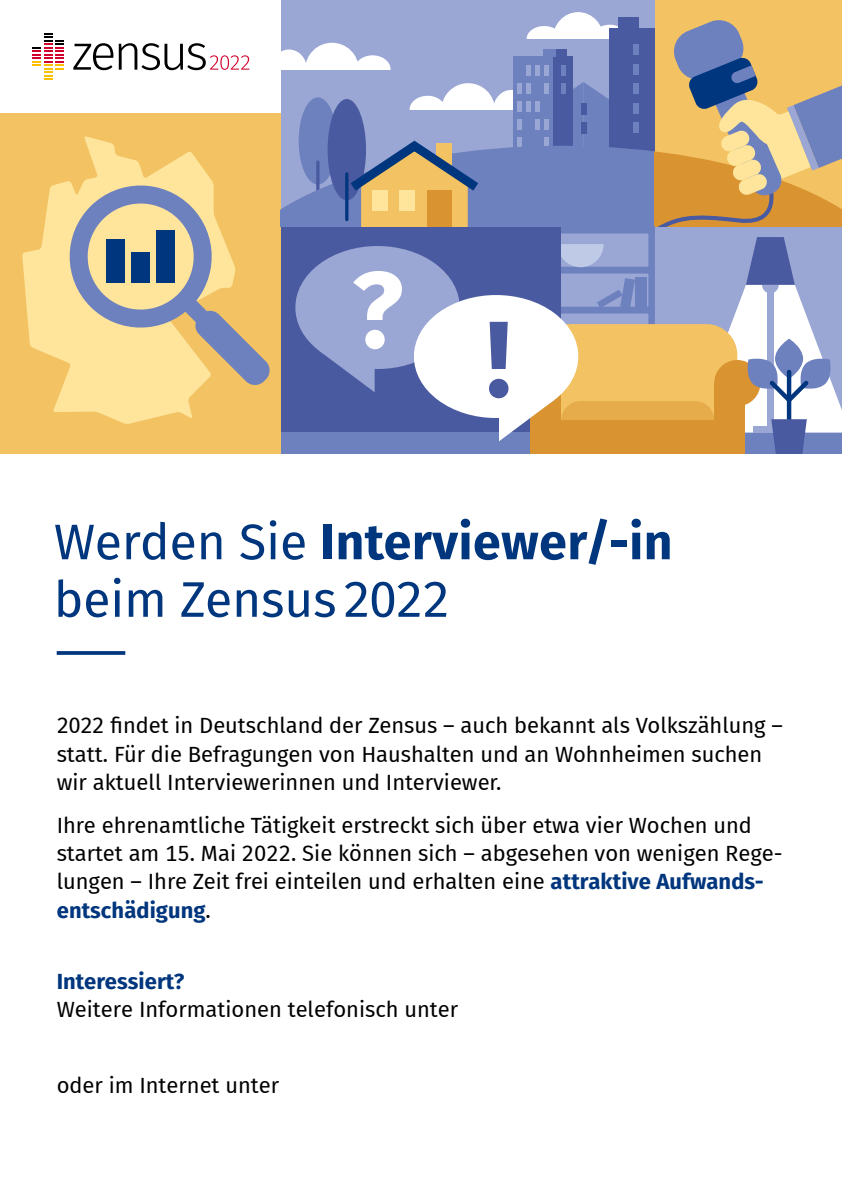
<style>
.page{position:relative;width:842px;height:1191px;background:#fff}
.page>*{position:absolute;margin:0;border:0;box-sizing:border-box;transform-origin:0 0}
.t1{font:700 107.7px "Statis Sans";color:#fff}
.t2{font:700 107.7px "Statis Sans";color:#4a5aa0}
.t3{font:50px/57.5px "Statis Sans";color:#00367d}
.t4{font:22px/28.3px "Statis Sans";color:#000}
.t5{font:700 22px "Statis Sans";letter-spacing:.005em;color:#00367d}
.s1{font-weight:700}
.s2{font-style:inherit}
.s3{font-weight:700;color:#00367d}
</style>
<div class="page">
<div style="left:655px;top:0;width:187px;height:227px;background:#f2c263"></div>
<div style="left:281px;top:0;width:374px;height:227px;background:#9aa6d4"></div>
<div style="left:0;top:113px;width:281px;height:341px;background:#f2c263"></div>
<svg style="left:22px;top:136px;width:189px;height:288px"></svg>
<svg style="left:63px;top:179px;width:207px;height:207px"></svg>
<div style="left:132px;top:252px;width:18px;height:30px;background:#00367d"></div>
<div style="left:157px;top:230px;width:18px;height:52px;background:#00367d"></div>
<div style="left:107px;top:239px;width:18px;height:43px;background:#00367d"></div>
<svg style="left:281px;top:12px;width:561px;height:442px"></svg>
<svg style="left:32px;top:33px;width:32px;height:47px"></svg>
<svg style="left:73px;top:43px;width:176px;height:27px"></svg>
<svg style="left:57px;top:651px;width:68px;height:4px"></svg>
<h1 class="t1" style="left:352px;top:234px;width:53px">?</h1>
<h1 class="t2" style="left:486px;top:283px;width:27px">!</h1>
<h2 class="t3" style="left:54px;top:513px;width:620px">Werden Sie <span class="s1">Interviewer/-in </span>beim Zensus2022</h2>
<p class="t4" style="left:57px;top:711px;width:728px">2022 findet in Deutschland der Zensus – auch bekannt als Volkszählung – statt. Für die Befragungen von Haushalten und an Wohnheimen suchen wir aktuell Interviewerinnen und Interviewer.</p>
<p class="t4" style="left:57px;top:810px;width:727px">Ihre ehrenamtliche Tätigkeit erstreckt sich über etwa vier Wochen und startet am <span class="s2">15</span>. <span class="s2">Mai</span> 2022. Sie können sich – ab gesehen von wenigen Rege&shy;lungen – Ihre Zeit frei einteilen und erhalten eine <span class="s3">attraktive Aufwands&shy;entschädigung</span>.</p>
<p class="t5" style="left:57px;top:965px;width:129px">Interessiert?</p>
<p class="t4" style="left:57px;top:995px;width:403px">Weitere Informationen telefonisch unter</p>
<p class="t4" style="left:57px;top:1071px;width:224px">oder im Internet unter</p>
</div>
